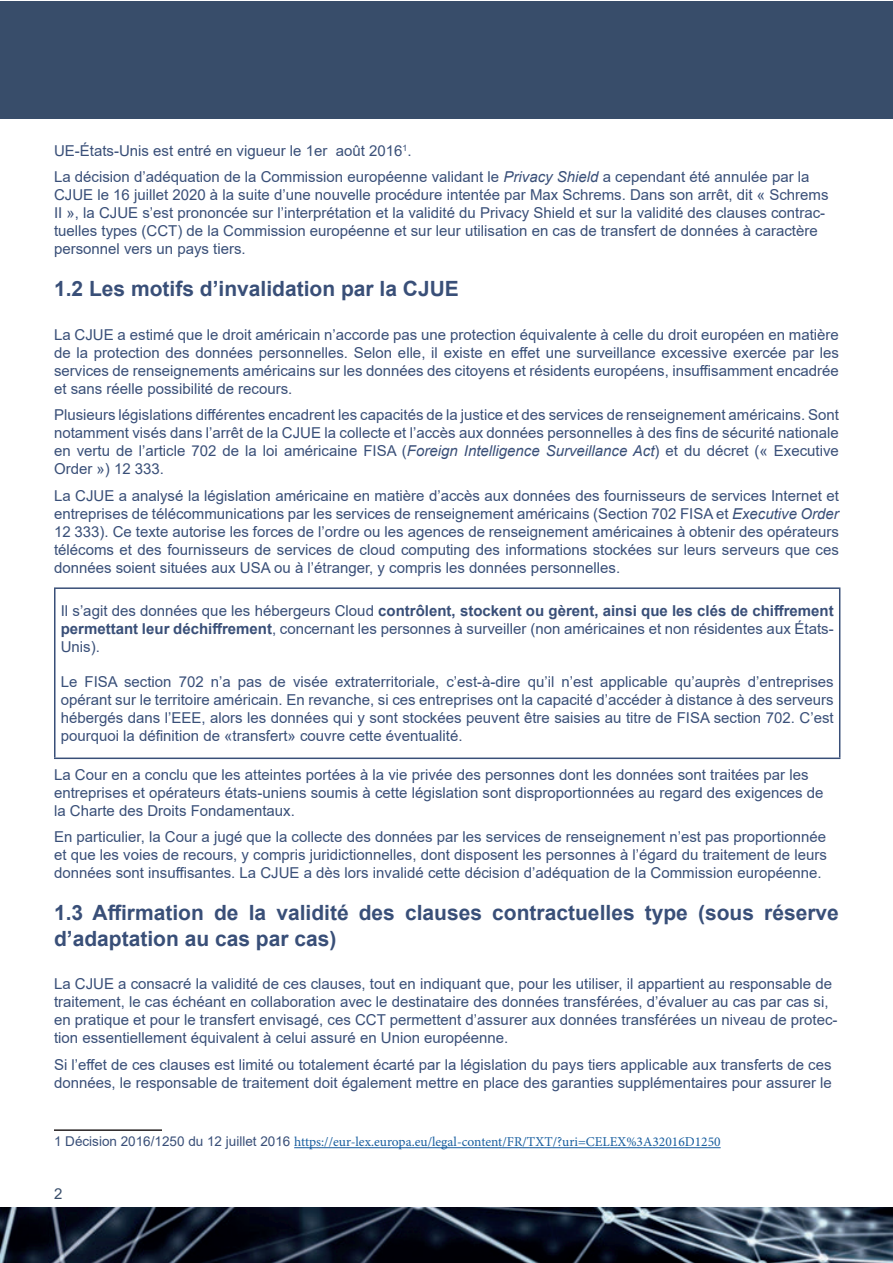
<style>
.page{position:relative;width:893px;height:1263px;background:#fff}
.page>*{position:absolute;margin:0;border:0;box-sizing:border-box;transform-origin:0 0}
.t1{font:700 21px/25.2px "Arial";color:#394f78}
.t2{font:15px/18px "Arial";color:#394f78;text-align:justify}
.t3{font:15px "Arial";color:#384d6a}
.t4{font:13.5px "Minion Pro";color:#175d9e}
.s1{font-style:italic}
.s2{font-weight:700}
.s3{font-family:"Arial";color:#394f78}
</style>
<div class="page">
<div style="left:0;top:1px;width:893px;height:117px;background:#384d6a"></div>
<img style="left:0;top:1208px;width:893px;height:55px">
<hr style="left:54px;top:587px;width:786px;height:2px;background:#394f78">
<hr style="left:54px;top:589px;width:2px;height:168px;background:#394f78">
<hr style="left:839px;top:589px;width:1px;height:168px;background:#394f78">
<hr style="left:54px;top:757px;width:786px;height:2px;background:#394f78">
<hr style="left:54px;top:1129px;width:108px;height:2px;background:#231f20">
<hr style="left:294px;top:1147px;width:427px;height:1px;background:#175d9e">
<p class="t2" style="left:54px;top:137px;width:757px;line-height:26.5px">UE-États-Unis est entré en vigueur le 1er août 2016<sup>1</sup>.<br>La décision d’adéquation de la Commission européenne validant le <span class="s1">Privacy Shield</span> a cependant été annulée par la</p>
<p class="t2" style="left:54px;top:186px;width:776px;text-align:left">CJUE le 16 juillet 2020 à la suite d’une nouvelle procédure intentée par Max Schrems. Dans son arrêt, dit « Schrems II », la CJUE s’est prononcée sur l’interprétation et la validité du Privacy Shield et sur la validité des clauses contrac&shy;tuelles types (CCT) de la Commission européenne et sur leur utilisation en cas de transfert de données à caractère personnel vers un pays tiers.</p>
<h1 class="t1" style="left:54px;top:278px;width:406px">1.2 Les motifs d’invalidation par la CJUE</h1>
<p class="t2" style="left:54px;top:325px;width:786px">La CJUE a estimé que le droit américain n’accorde pas une protection équivalente à celle du droit européen en matière de la protection des données personnelles. Selon elle, il existe en effet une surveillance excessive exercée par les services de renseignements américains sur les données des citoyens et résidents européens, insuffisamment encadrée et sans réelle possibilité de recours.</p>
<p class="t2" style="left:54px;top:406px;width:786px">Plusieurs législations différentes encadrent les capacités de la justice et des services de renseignement américains. Sont notamment visés dans l’arrêt de la CJUE la collecte et l’accès aux données personnelles à des fins de sécurité nationale en vertu de l’article 702 de la loi américaine FISA (<span class="s1">Foreign Intelligence Surveillance Act</span>) et du décret (« Executive Order ») 12 333.</p>
<p class="t2" style="left:54px;top:487px;width:786px">La CJUE a analysé la législation américaine en matière d’accès aux données des fournisseurs de services Internet et entreprises de télécommunications par les services de renseignement américains (Section 702 FISA et <span class="s1">Executive Order </span>12 333). Ce texte autorise les forces de l’ordre ou les agences de renseignement américaines à obtenir des opérateurs télécoms et des fournisseurs de services de cloud computing des informations stockées sur leurs serveurs que ces données soient situées aux USA ou à l’étranger, y compris les données personnelles.</p>
<p class="t2" style="left:61px;top:602px;width:774px">Il s’agit des données que les hébergeurs Cloud <span class="s2">contrôlent, stockent ou gèrent, ainsi que les clés de chiffrement permettant leur déchiffrement</span>, concernant les personnes à surveiller (non américaines et non résidentes aux États-Unis).</p>
<p class="t2" style="left:61px;top:673px;width:774px">Le FISA section 702 n’a pas de visée extraterritoriale, c’est-à-dire qu’il n’est applicable qu’auprès d’entreprises opérant sur le territoire américain. En revanche, si ces entreprises ont la capacité d’accéder à distance à des serveurs hébergés dans l’EEE, alors les données qui y sont stockées peuvent être saisies au titre de FISA section 702. C’est pourquoi la définition de «transfert» couvre cette éventualité.</p>
<p class="t2" style="left:54px;top:765px;width:771px;text-align:left">La Cour en a conclu que les atteintes portées à la vie privée des personnes dont les données sont traitées par les entreprises et opérateurs états-uniens soumis à cette législation sont disproportionnées au regard des exigences de la Charte des Droits Fondamentaux.</p>
<p class="t2" style="left:54px;top:828px;width:774px">En particulier, la Cour a jugé que la collecte des données par les services de renseignement n’est pas proportionnée et que les voies de recours, y compris juridictionnelles, dont disposent les personnes à l’égard du traitement de leurs données sont insuffisantes. La CJUE a dès lors invalidé cette décision d’adéquation de la Commission européenne.</p>
<h1 class="t1" style="left:54px;top:900px;width:786px">1.3 Affirmation de la validité des clauses contractuelles type (sous réserve d’adaptation au cas par cas)</h1>
<p class="t2" style="left:54px;top:975px;width:785px;text-align:left">La CJUE a consacré la validité de ces clauses, tout en indiquant que, pour les utiliser, il appartient au responsable de traitement, le cas échéant en collaboration avec le destinataire des données transférées, d’évaluer au cas par cas si, en pratique et pour le transfert envisagé, ces CCT permettent d’assurer aux données transférées un niveau de protec&shy;tion essentiellement équivalent à celui assuré en Union européenne.</p>
<p class="t2" style="left:54px;top:1055px;width:779px">Si l’effet de ces clauses est limité ou totalement écarté par la législation du pays tiers applicable aux transferts de ces données, le responsable de traitement doit également mettre en place des garanties supplémentaires pour assurer le</p>
<p class="t4" style="left:54px;top:1137px;width:668px"><span class="s3">1 Décision 2016/1250 du 12 juillet 2016</span> https://eur-lex.europa.eu/legal-content/FR/TXT/?uri=CELEX%3A32016D1250</p>
<p class="t3" style="left:54px;top:1188px;width:10px">2</p>
</div>
